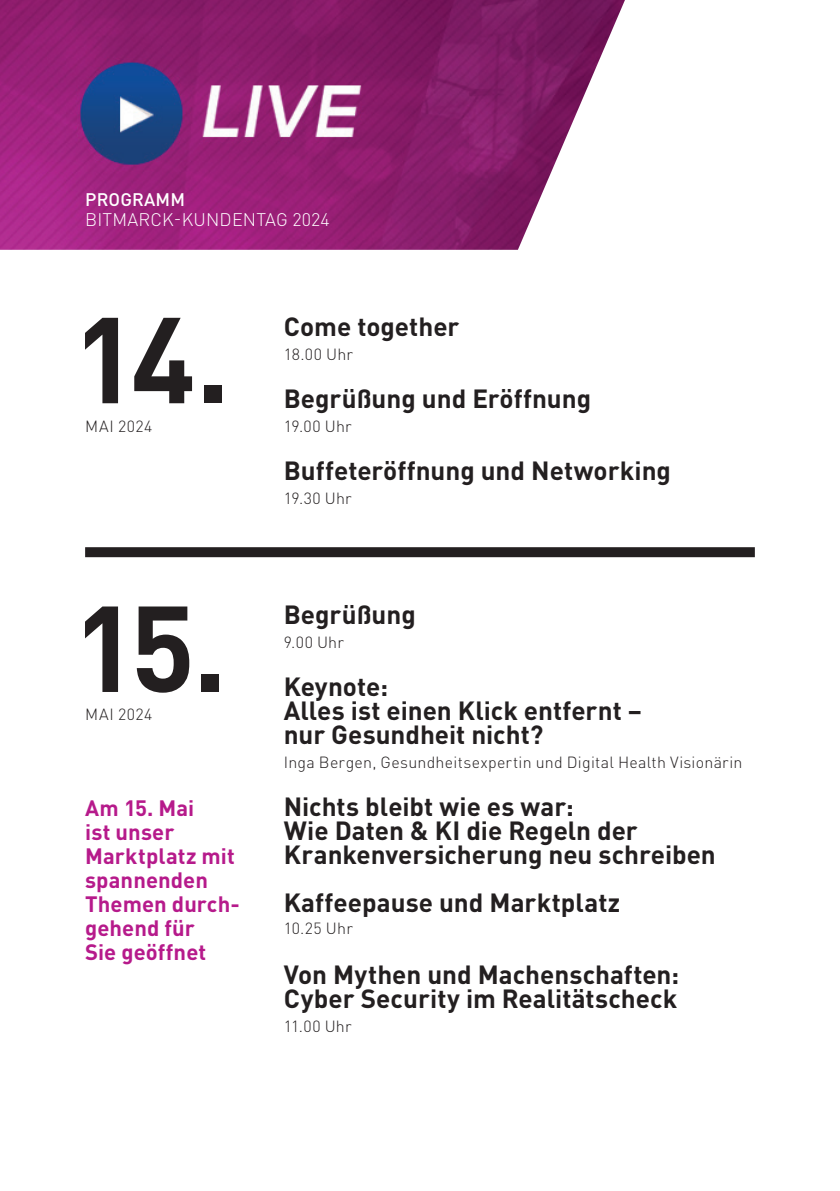
<style>
.page{position:relative;width:840px;height:1191px;background:#fff}
.page>*{position:absolute;margin:0;border:0;box-sizing:border-box;transform-origin:0 0}
.t1{font:700 120px "DIN Pro";color:#231f20}
.t2{font:700 26px/24px "DIN Pro";color:#231f20}
.t3{font:700 22px/24px "DIN Pro";letter-spacing:.005em;color:#b61a8b}
.t4{font:300 18px "DIN Pro";letter-spacing:.01em;color:#fff}
.t5{font:500 18px "DIN Pro";letter-spacing:.01em;color:#fff}
.t6{font:300 16px "DIN Pro";letter-spacing:.015em;color:#231f20}
</style>
<div class="page">
<img style="left:0;top:0;width:624px;height:250px">
<div style="left:85px;top:547px;width:669px;height:10px;background:#231f20"></div>
<p class="t5" style="left:85px;top:185px;width:101px">PROGRAMM</p>
<p class="t4" style="left:85px;top:205px;width:246px">BITMARCK-KUNDENTAG 2024</p>
<h1 class="t1" style="left:73px;top:260px;width:159px">14.</h1>
<p class="t6" style="left:85px;top:414px;width:69px">MAI 2024</p>
<h1 class="t1" style="left:73px;top:548px;width:156px">15.</h1>
<p class="t6" style="left:85px;top:702px;width:69px">MAI 2024</p>
<p class="t3" style="left:85px;top:793px;width:156px">Am 15. Mai<br>ist unser<br>Marktplatz mit spannenden<br>Themen durch&shy;gehend für<br>Sie geöffnet</p>
<p class="t2" style="left:283px;top:312px;width:177px">Come together</p>
<p class="t6" style="left:283px;top:342px;width:71px">18.00 Uhr</p>
<p class="t2" style="left:283px;top:384px;width:309px">Begrüßung und Eröffnung</p>
<p class="t6" style="left:283px;top:414px;width:69px">19.00 Uhr</p>
<p class="t2" style="left:283px;top:456px;width:388px">Buffeteröffnung und Networking</p>
<p class="t6" style="left:283px;top:486px;width:69px">19.30 Uhr</p>
<p class="t2" style="left:283px;top:600px;width:133px">Begrüßung</p>
<p class="t6" style="left:283px;top:630px;width:62px">9.00 Uhr</p>
<p class="t2" style="left:283px;top:672px;width:359px">Keynote:<br>Alles ist einen Klick entfernt – nur Gesundheit nicht?</p>
<p class="t6" style="left:283px;top:750px;width:460px">Inga Bergen, Gesundheitsexpertin und Digital Health Visionärin</p>
<p class="t2" style="left:283px;top:792px;width:433px">Nichts bleibt wie es war:<br>Wie Daten &amp; KI die Regeln der<br>Krankenversicherung neu schreiben</p>
<p class="t2" style="left:283px;top:887px;width:338px">Kaffeepause und Marktplatz</p>
<p class="t6" style="left:283px;top:916px;width:71px">10.25 Uhr</p>
<p class="t2" style="left:283px;top:960px;width:397px">Von Mythen und Machenschaften:<br>Cyber Security im Realitätscheck</p>
<p class="t6" style="left:283px;top:1014px;width:69px">11.00 Uhr</p>
</div>
